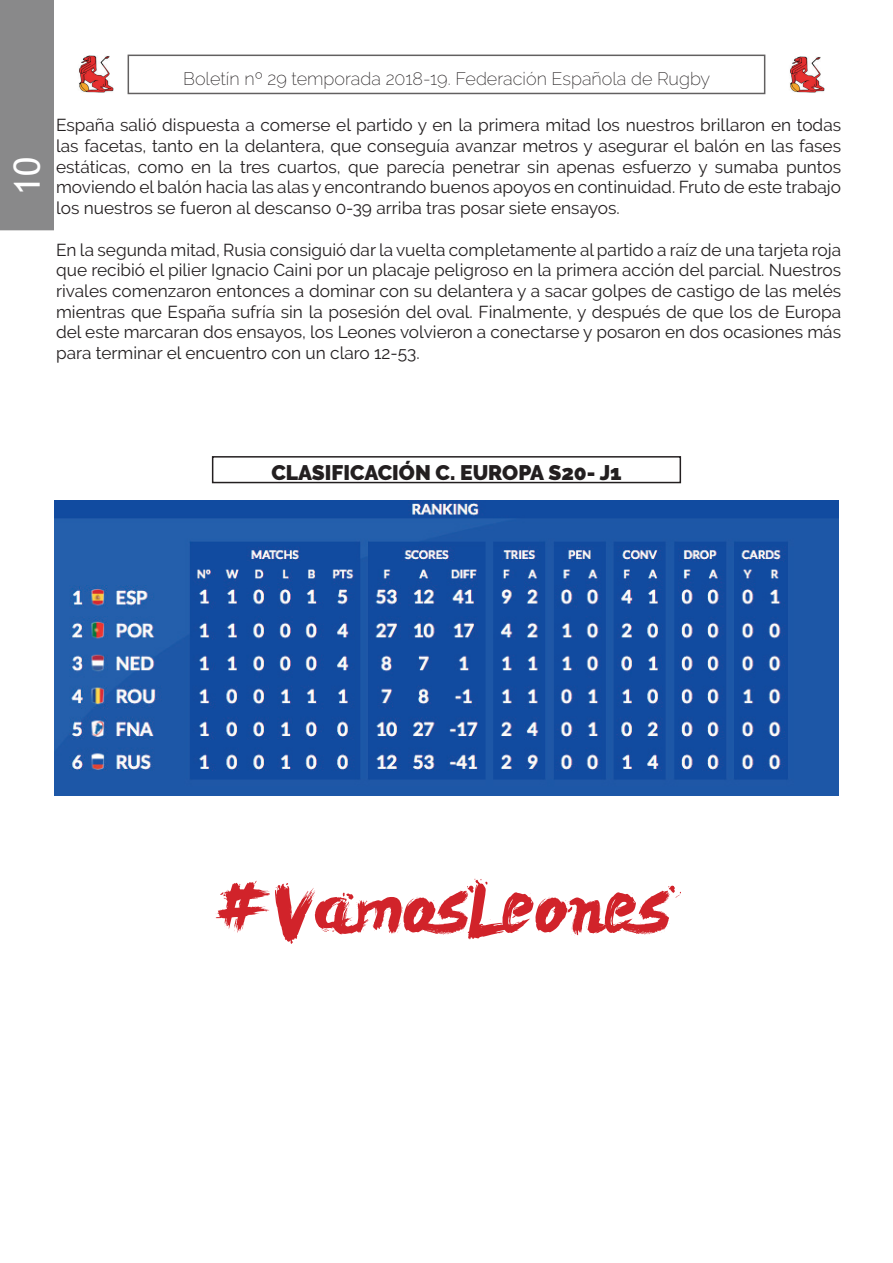
<style>
.page{position:relative;width:893px;height:1263px;background:#fff}
.page>*{position:absolute;margin:0;border:0;box-sizing:border-box;transform-origin:0 0}
.t1{font:72px "Levi Re Brushed";color:#d1232a}
.t2{font:36px "Trebuchet MS";color:#fff}
.t3{font:900 21px "Raleway";color:#231f20}
.t4{font:200 18px "Raleway";color:#231f20}
.t5{font:17.25px/20.7px "Raleway";color:#231f20;text-align:justify}
</style>
<div class="page">
<img style="left:790px;top:56px;width:34px;height:37px">
<img style="left:79px;top:56px;width:34px;height:36px">
<div style="left:0;top:0;width:54px;height:230px;background:#89898a"></div>
<img style="left:54px;top:501px;width:785px;height:294px">
<div style="left:212px;top:456px;width:469px;height:27px;border:2px solid #231f20"></div>
<h2 class="t2" style="left:6px;top:195px;width:39px;rotate:-90deg">10</h2>
<p class="t4" style="left:183px;top:68px;width:529px">Boletín nº 29 temporada 2018-19. Federación Española de Rugby</p>
<p class="t5" style="left:56px;top:115px;width:786px">España salió dispuesta a comerse el partido y en la primera mitad los nuestros brillaron en todas las facetas, tanto en la delantera, que conseguía avanzar metros y asegurar el balón en las fases estáticas, como en la tres cuartos, que parecía penetrar sin apenas esfuerzo y sumaba puntos moviendo el balón hacia las alas y encontrando buenos apoyos en continuidad. Fruto de este trabajo los nuestros se fueron al descanso 0-39 arriba tras posar siete ensayos.</p>
<p class="t5" style="left:56px;top:239px;width:787px">En la segunda mitad, Rusia consiguió dar la vuelta completamente al partido a raíz de una tarjeta roja que recibió el pilier Ignacio Caini por un placaje peligroso en la primera acción del parcial. Nuestros rivales comenzaron entonces a dominar con su delantera y a sacar golpes de castigo de las melés mientras que España sufría sin la posesión del oval. Finalmente, y después de que los de Europa del este marcaran dos ensayos, los Leones volvieron a conectarse y posaron en dos ocasiones más para terminar el encuentro con un claro 12-53.</p>
<p class="t3" style="left:271px;top:460px;width:352px">CLASIFICACIÓN C. EUROPA S20- J1</p>
<h1 class="t1" style="left:221px;top:864px;width:449px">#VamosLeones</h1>
</div>
